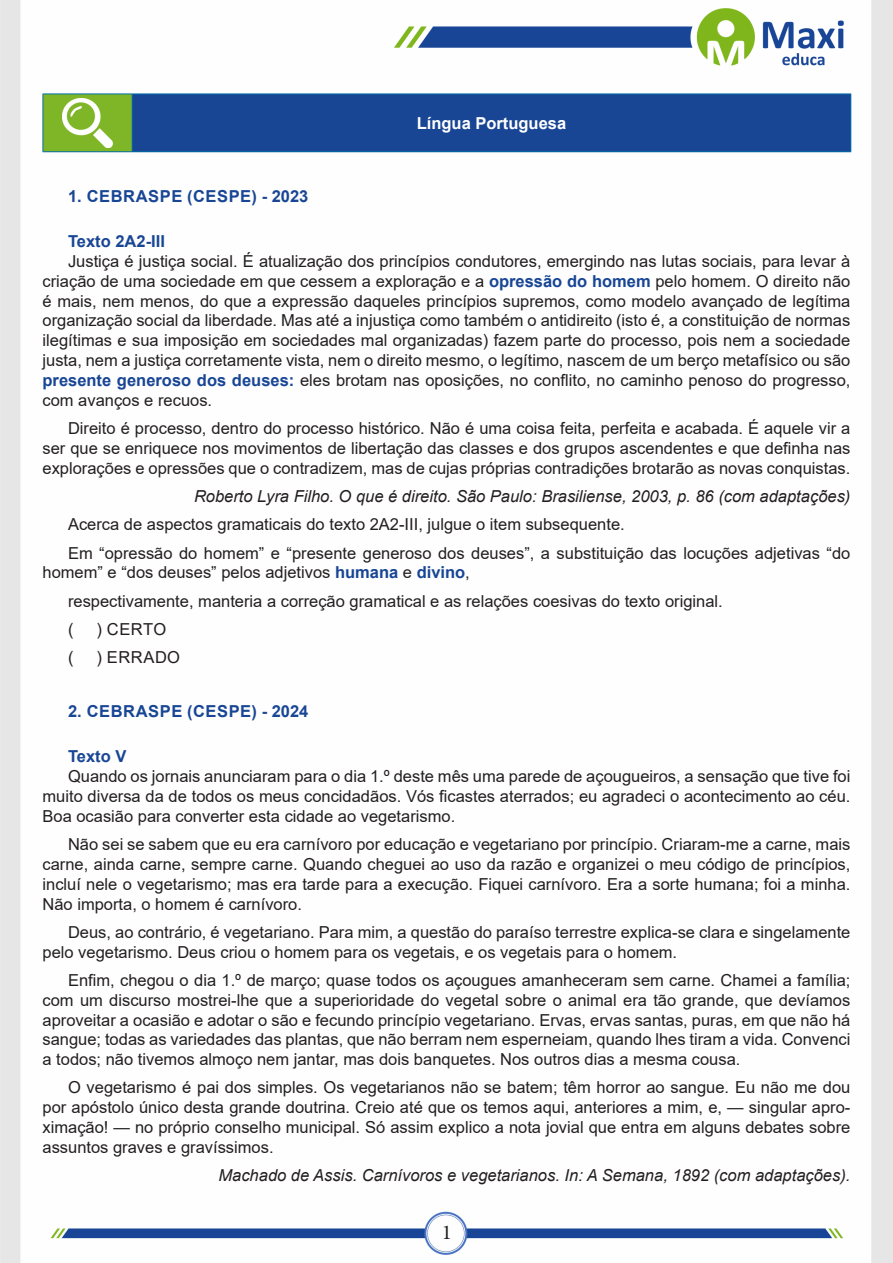
<style>
.page{position:relative;width:893px;height:1263px;background:#fff}
.page>*{position:absolute;margin:0;border:0;box-sizing:border-box;transform-origin:0 0}
.t1{font:21px "Minion Pro";color:#231f20}
.TEXTO_BASE{font:16.5px/19.8px "Arial";color:#231f20;text-align:justify}
.FONT_REF{font:italic 16.5px "Arial";color:#231f20}
.TEXTO_BASE-2{font:700 16.5px "Arial";letter-spacing:.035em;color:#184695}
.CENTRALIZAR{font:700 16.5px "Arial";color:#fff}
.TEXTO_BASE-3{font:700 16.5px "Arial";color:#184695}
.s1{font-weight:700;color:#184695}
</style>
<div class="page">
<img style="left:0;top:0;width:893px;height:1263px">
<div style="left:43px;top:94px;width:89px;height:58px;background:#7fb628"></div>
<div style="left:132px;top:94px;width:719px;height:58px;background:#184695"></div>
<hr style="left:43px;top:94px;width:89px;height:1px;background:#036ea6">
<hr style="left:43px;top:94px;width:1px;height:57px;background:#036ea6">
<hr style="left:43px;top:151px;width:89px;height:1px;background:#036ea6">
<hr style="left:132px;top:94px;width:719px;height:1px;background:#036ea6">
<hr style="left:132px;top:94px;width:1px;height:57px;background:#036ea6">
<hr style="left:850px;top:94px;width:1px;height:57px;background:#036ea6">
<hr style="left:132px;top:151px;width:719px;height:1px;background:#036ea6">
<img style="left:62px;top:98px;width:51px;height:49px">
<p class="CENTRALIZAR" style="left:417px;top:111px;width:151px">Língua Portuguesa</p>
<p class="TEXTO_BASE-2" style="left:68px;top:184px;width:242px">1. CEBRASPE (CESPE) - 2023</p>
<p class="TEXTO_BASE-3" style="left:68px;top:230px;width:98px">Texto 2A2-III</p>
<p class="TEXTO_BASE" style="left:43px;top:251px;width:809px;text-indent:26px">Justiça é justiça social. É atualização dos princípios condutores, emergindo nas lutas sociais, para levar à criação de uma sociedade em que cessem a exploração e a <span class="s1">opressão do homem</span> pelo homem. O direito não é mais, nem menos, do que a expressão daqueles princípios supremos, como modelo avançado de legítima organização social da liberdade. Mas até a injustiça como também o antidireito (isto é, a constituição de normas ilegítimas e sua imposição em sociedades mal organizadas) fazem parte do processo, pois nem a sociedade justa, nem a justiça corretamente vista, nem o direito mesmo, o legítimo, nascem de um berço metafísico ou são <span class="s1">presente generoso dos deuses:</span> eles brotam nas oposições, no conflito, no caminho penoso do progresso, com avanços e recuos.</p>
<p class="TEXTO_BASE" style="left:43px;top:418px;width:809px;text-indent:26px">Direito é processo, dentro do processo histórico. Não é uma coisa feita, perfeita e acabada. É aquele vir a ser que se enriquece nos movimentos de libertação das classes e dos grupos ascendentes e que definha nas explorações e opressões que o contradizem, mas de cujas próprias contradições brotarão as novas conquistas.</p>
<p class="FONT_REF" style="left:194px;top:485px;width:658px">Roberto Lyra Filho. O que é direito. São Paulo: Brasiliense, 2003, p. 86 (com adaptações)</p>
<p class="TEXTO_BASE" style="left:68px;top:514px;width:558px">Acerca de aspectos gramaticais do texto 2A2-III, julgue o item subsequente.</p>
<p class="TEXTO_BASE" style="left:43px;top:543px;width:809px;text-indent:26px">Em “opressão do homem” e “presente generoso dos deuses”, a substituição das locuções adjetivas “do homem” e “dos deuses” pelos adjetivos <span class="s1">humana</span> e <span class="s1">divino</span>,</p>
<p class="TEXTO_BASE" style="left:68px;top:591px;width:656px">respectivamente, manteria a correção gramatical e as relações coesivas do texto original.</p>
<p class="TEXTO_BASE" style="left:68px;top:619px;width:7px">(</p>
<p class="TEXTO_BASE" style="left:97px;top:619px;width:71px">) CERTO</p>
<p class="TEXTO_BASE" style="left:68px;top:647px;width:7px">(</p>
<p class="TEXTO_BASE" style="left:97px;top:647px;width:85px">) ERRADO</p>
<p class="TEXTO_BASE-2" style="left:68px;top:700px;width:242px">2. CEBRASPE (CESPE) - 2024</p>
<p class="TEXTO_BASE-2" style="left:68px;top:745px;width:60px">Texto V</p>
<p class="TEXTO_BASE" style="left:43px;top:766px;width:809px;text-indent:26px">Quando os jornais anunciaram para o dia 1.º deste mês uma parede de açougueiros, a sensação que tive foi muito diversa da de todos os meus concidadãos. Vós ficastes aterrados; eu agradeci o acontecimento ao céu.<br>Boa ocasião para converter esta cidade ao vegetarismo.</p>
<p class="TEXTO_BASE" style="left:43px;top:834px;width:809px;text-indent:26px">Não sei se sabem que eu era carnívoro por educação e vegetariano por princípio. Criaram-me a carne, mais carne, ainda carne, sempre carne. Quando cheguei ao uso da razão e organizei o meu código de princípios, incluí nele o vegetarismo; mas era tarde para a execução. Fiquei carnívoro. Era a sorte humana; foi a minha.<br>Não importa, o homem é carnívoro.</p>
<p class="TEXTO_BASE" style="left:43px;top:922px;width:809px;text-indent:26px">Deus, ao contrário, é vegetariano. Para mim, a questão do paraíso terrestre explica-se clara e singelamente pelo vegetarismo. Deus criou o homem para os vegetais, e os vegetais para o homem.</p>
<p class="TEXTO_BASE" style="left:43px;top:970px;width:809px;text-indent:26px">Enfim, chegou o dia 1.º de março; quase todos os açougues amanheceram sem carne. Chamei a família; com um discurso mostrei-lhe que a superioridade do vegetal sobre o animal era tão grande, que devíamos aproveitar a ocasião e adotar o são e fecundo princípio vegetariano. Ervas, ervas santas, puras, em que não há sangue; todas as variedades das plantas, que não berram nem esperneiam, quando lhes tiram a vida. Convenci a todos; não tivemos almoço nem jantar, mas dois banquetes. Nos outros dias a mesma cousa.</p>
<p class="TEXTO_BASE" style="left:43px;top:1078px;width:809px;text-indent:26px">O vegetarismo é pai dos simples. Os vegetarianos não se batem; têm horror ao sangue. Eu não me dou por apóstolo único desta grande doutrina. Creio até que os temos aqui, anteriores a mim, e, — singular apro&shy;ximação! — no próprio conselho municipal. Só assim explico a nota jovial que entra em alguns debates sobre assuntos graves e gravíssimos.</p>
<p class="FONT_REF" style="left:218px;top:1165px;width:633px">Machado de Assis. Carnívoros e vegetarianos. In: A Semana, 1892 (com adaptações).</p>
<p class="t1" style="left:442px;top:1218px;width:12px">1</p>
</div>
